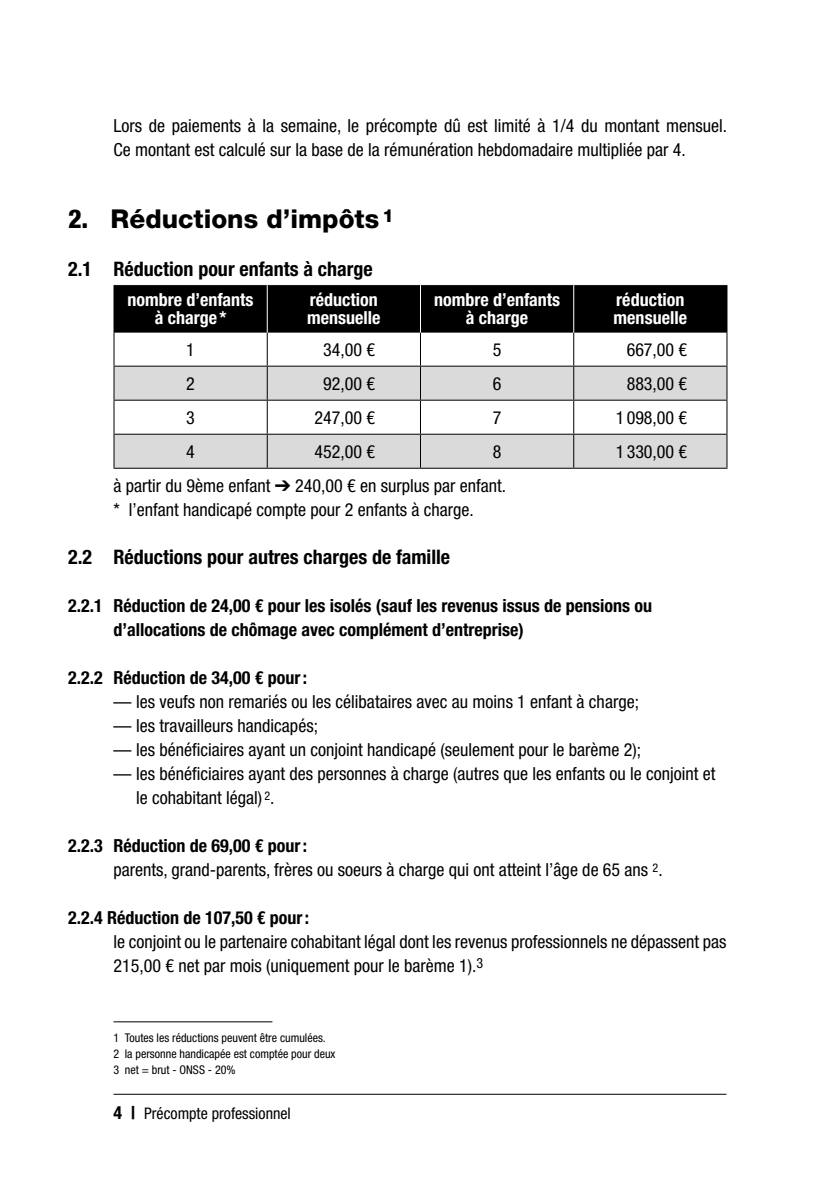
<style>
.page{position:relative;width:840px;height:1191px;background:#fff}
.page>*{position:absolute;margin:0;border:0;box-sizing:border-box;transform-origin:0 0}
.t1{font:800 26px "Helvetica Neue LT Std";color:#000}
.t2{font:700 condensed 20px "Helvetica Neue LT Std";color:#000}
.t3{font:condensed 18px/24px "Helvetica Neue LT Std";color:#000}
.t4{font:700 condensed 18px/24px "Helvetica Neue LT Std";color:#000}
.t5{font:700 condensed 18px/18px "Helvetica Neue LT Std";color:#fff;text-align:center}
.t6{font:condensed 16px "Helvetica Neue LT Std";color:#000}
.t7{font:condensed 12px/16px "Helvetica Neue LT Std";color:#000}
.s1{font-stretch:condensed}
.s2{font-weight:700}
.s3{font-weight:700;font-size:18px}
</style>
<div class="page">
<hr style="left:113px;top:1093px;width:613px;height:1px;background:#000">
<div style="left:114px;top:285px;width:612px;height:47px;background:#000"></div>
<svg style="left:114px;top:367px;width:612px;height:101px;fill:#dadada"></svg>
<hr style="left:113px;top:333px;width:1px;height:33px;background:#000">
<hr style="left:266px;top:333px;width:1px;height:33px;background:#000">
<hr style="left:420px;top:333px;width:1px;height:33px;background:#000">
<hr style="left:573px;top:333px;width:1px;height:33px;background:#000">
<hr style="left:726px;top:333px;width:1px;height:33px;background:#000">
<hr style="left:113px;top:366px;width:154px;height:1px;background:#000">
<hr style="left:113px;top:367px;width:1px;height:33px;background:#000">
<hr style="left:267px;top:366px;width:153px;height:1px;background:#000">
<hr style="left:266px;top:367px;width:1px;height:33px;background:#000">
<hr style="left:420px;top:366px;width:153px;height:1px;background:#000">
<hr style="left:420px;top:367px;width:1px;height:33px;background:#000">
<hr style="left:573px;top:366px;width:154px;height:1px;background:#000">
<hr style="left:573px;top:367px;width:1px;height:33px;background:#000">
<hr style="left:726px;top:367px;width:1px;height:33px;background:#000">
<hr style="left:113px;top:400px;width:154px;height:1px;background:#000">
<hr style="left:113px;top:401px;width:1px;height:33px;background:#000">
<hr style="left:267px;top:400px;width:153px;height:1px;background:#000">
<hr style="left:266px;top:401px;width:1px;height:33px;background:#000">
<hr style="left:420px;top:400px;width:153px;height:1px;background:#000">
<hr style="left:420px;top:401px;width:1px;height:33px;background:#000">
<hr style="left:573px;top:400px;width:154px;height:1px;background:#000">
<hr style="left:573px;top:401px;width:1px;height:33px;background:#000">
<hr style="left:726px;top:401px;width:1px;height:33px;background:#000">
<hr style="left:113px;top:434px;width:154px;height:1px;background:#000">
<hr style="left:113px;top:435px;width:1px;height:33px;background:#000">
<hr style="left:267px;top:434px;width:153px;height:1px;background:#000">
<hr style="left:266px;top:435px;width:1px;height:33px;background:#000">
<hr style="left:420px;top:434px;width:153px;height:1px;background:#000">
<hr style="left:420px;top:435px;width:1px;height:33px;background:#000">
<hr style="left:573px;top:434px;width:154px;height:1px;background:#000">
<hr style="left:573px;top:435px;width:1px;height:33px;background:#000">
<hr style="left:726px;top:435px;width:1px;height:33px;background:#000">
<hr style="left:113px;top:468px;width:154px;height:1px;background:#000">
<hr style="left:267px;top:468px;width:153px;height:1px;background:#000">
<hr style="left:420px;top:468px;width:153px;height:1px;background:#000">
<hr style="left:573px;top:468px;width:154px;height:1px;background:#000">
<hr style="left:266px;top:285px;width:1px;height:48px;background:#fff">
<hr style="left:420px;top:285px;width:1px;height:48px;background:#fff">
<hr style="left:573px;top:285px;width:1px;height:48px;background:#fff">
<hr style="left:113px;top:285px;width:1px;height:48px;background:#000">
<hr style="left:726px;top:285px;width:1px;height:48px;background:#000">
<hr style="left:113px;top:1021px;width:159px;height:1px;background:#000">
<p class="t3" style="left:113px;top:114px;width:614px">Lors de paiements à la semaine, le précompte dû est limité à 1/4 du montant mensuel.<br>Ce montant est calculé sur la base de la rémunération hebdomadaire multipliée par 4.</p>
<h1 class="t1" style="left:68px;top:203px;width:327px"><span class="s1">2.</span> Réductions d’impôts <sup>1</sup></h1>
<p class="t2" style="left:68px;top:257px;width:306px">2.1 Réduction pour enfants à charge</p>
<p class="t5" style="left:127px;top:291px;width:127px">nombre d’enfants à charge *</p>
<p class="t5" style="left:307px;top:291px;width:75px;text-align:left">réduction mensuelle</p>
<p class="t5" style="left:434px;top:291px;width:127px">nombre d’enfants à charge</p>
<p class="t5" style="left:613px;top:291px;width:75px;text-align:left">réduction mensuelle</p>
<p class="t3" style="left:186px;top:337px;width:10px">1</p>
<p class="t3" style="left:323px;top:337px;width:53px">34,00 €</p>
<p class="t3" style="left:492px;top:337px;width:10px">5</p>
<p class="t3" style="left:626px;top:337px;width:62px">667,00 €</p>
<p class="t3" style="left:186px;top:371px;width:10px">2</p>
<p class="t3" style="left:323px;top:371px;width:53px">92,00 €</p>
<p class="t3" style="left:492px;top:371px;width:10px">6</p>
<p class="t3" style="left:626px;top:371px;width:62px">883,00 €</p>
<p class="t3" style="left:186px;top:405px;width:10px">3</p>
<p class="t3" style="left:314px;top:405px;width:62px">247,00 €</p>
<p class="t3" style="left:492px;top:405px;width:10px">7</p>
<p class="t3" style="left:615px;top:405px;width:73px">1 098,00 €</p>
<p class="t3" style="left:186px;top:439px;width:10px">4</p>
<p class="t3" style="left:314px;top:439px;width:62px">452,00 €</p>
<p class="t3" style="left:492px;top:439px;width:10px">8</p>
<p class="t3" style="left:615px;top:439px;width:73px">1 330,00 €</p>
<p class="t3" style="left:113px;top:474px;width:394px">à partir du 9ème enfant ➔ 240,00 € en surplus par enfant. * l’enfant handicapé compte pour 2 enfants à charge.</p>
<p class="t2" style="left:68px;top:545px;width:383px">2.2 Réductions pour autres charges de famille</p>
<p class="t4" style="left:113px;top:593px;width:540px;text-indent:-45px">2.2.1 Réduction de 24,00 € pour les isolés (sauf les revenus issus de pensions ou d’allocations de chômage avec complément d’entreprise)</p>
<p class="t4" style="left:68px;top:665px;width:240px">2.2.2 Réduction de 34,00 € pour:</p>
<p class="t3" style="left:113px;top:690px;width:526px">— les veufs non remariés ou les célibataires avec au moins 1 enfant à charge;</p>
<p class="t3" style="left:113px;top:714px;width:206px">— les travailleurs handicapés;</p>
<p class="t3" style="left:113px;top:738px;width:529px">— les bénéficiaires ayant un conjoint handicapé (seulement pour le barème 2);</p>
<p class="t3" style="left:136px;top:761px;width:580px;text-indent:-23px">— les bénéficiaires ayant des personnes à charge (autres que les enfants ou le conjoint et le cohabitant légal) <sup>2</sup>.</p>
<p class="t3" style="left:113px;top:834px;width:550px;text-indent:-45px"><span class="s2">2.2.3 Réduction de 69,00 € pour:<br></span>parents, grand-parents, frères ou soeurs à charge qui ont atteint l’âge de 65 ans <sup>2</sup>.</p>
<p class="t4" style="left:68px;top:905px;width:242px">2.2.4 Réduction de 107,50 € pour:</p>
<p class="t3" style="left:113px;top:930px;width:614px">le conjoint ou le partenaire cohabitant légal dont les revenus professionnels ne dépassent pas<br>215,00 € net par mois (uniquement pour le barème 1).<sup>3</sup></p>
<p class="t7" style="left:113px;top:1029px;width:223px">1 Toutes les réductions peuvent être cumulées.<br>2 la personne handicapée est comptée pour deux<br>3 net = brut - ONSS - 20%</p>
<p class="t6" style="left:113px;top:1103px;width:179px"><span class="s3">4 |</span> Précompte professionnel</p>
</div>
